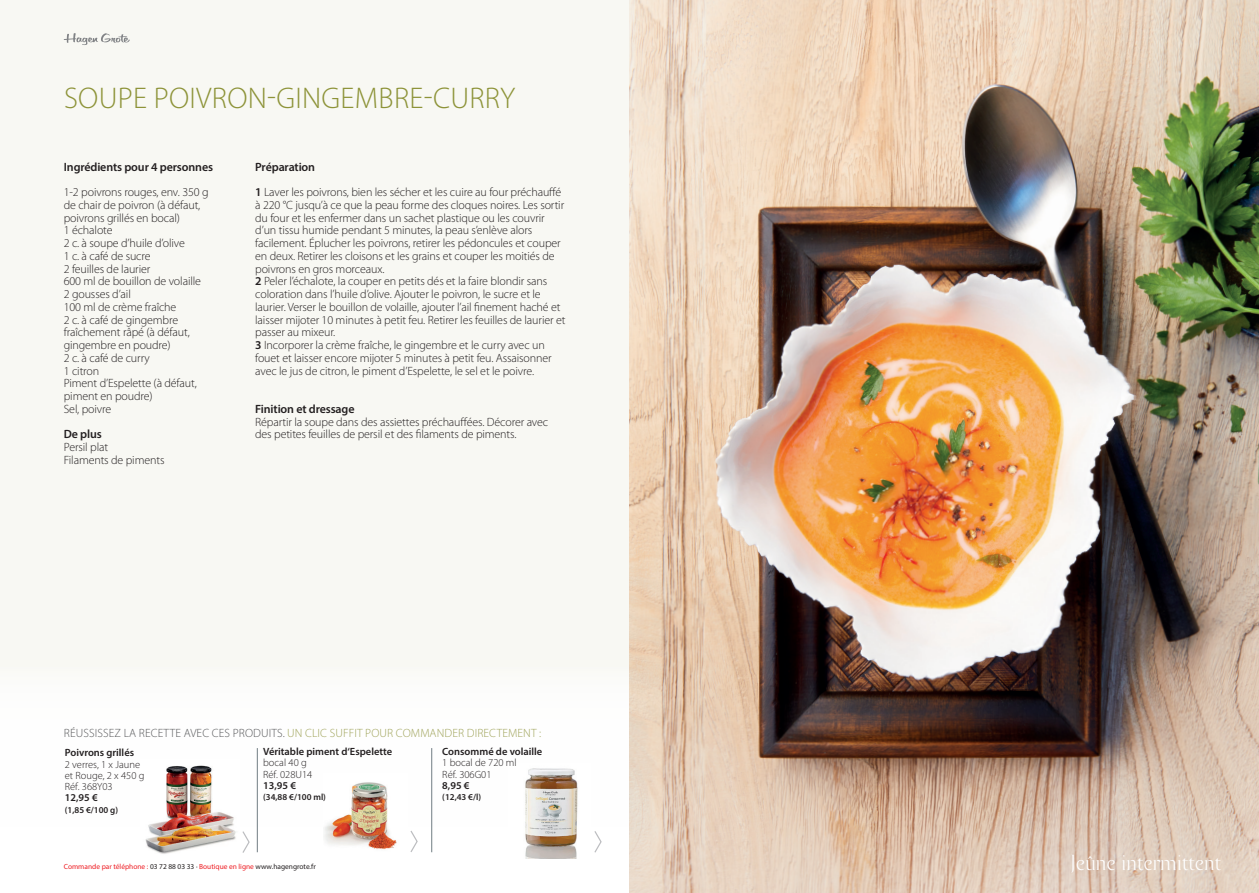
<style>
.page{position:relative;width:1259px;height:893px;background:#fff}
.page>*{position:absolute;margin:0;border:0;box-sizing:border-box;transform-origin:0 0}
.t1{font:300 30px "Myriad Pro";letter-spacing:.01em;color:#8d9338}
.t2{font:22.5px "Bodebeck LT Std";letter-spacing:-.01em;color:#fff}
.t3{font:300 12px/12.8px "Myriad Pro";letter-spacing:-.01em;color:#231f20}
.t4{font:300 12px "Myriad Pro";letter-spacing:.01em;color:#9fa359}
.t5{font:600 12px "Myriad Pro";letter-spacing:-.01em;color:#231f20}
.t6{font:300 10.5px/11.2px "Myriad Pro";color:#231f20}
.t7{font:600 10.5px "Myriad Pro";color:#231f20}
.t8{font:600 9px "Myriad Pro";color:#231f20}
.t9{font:7.35px "Myriad Pro";color:#ee1d23}
.s1{font-weight:600}
.s2{color:#57585a}
.s3{color:#231f20}
</style>
<div class="page">
<div style="left:0;top:0;width:887px;height:893px;background:#f8f8f3"></div>
<div style="left:0;top:663px;width:1259px;height:230px;background:#fff"></div>
<hr style="left:257px;top:748px;width:1px;height:104px;background:#717d83">
<hr style="left:431px;top:748px;width:1px;height:104px;background:#717d83">
<svg style="left:594px;top:831px;width:8px;height:22px"></svg>
<svg style="left:410px;top:831px;width:8px;height:21px"></svg>
<svg style="left:242px;top:831px;width:8px;height:22px"></svg>
<img style="left:629px;top:0;width:630px;height:893px">
<img style="left:324px;top:782px;width:73px;height:67px">
<img style="left:145px;top:765px;width:91px;height:89px">
<img style="left:525px;top:768px;width:53px;height:90px">
<svg style="left:64px;top:33px;width:66px;height:12px"></svg>
<h1 class="t1" style="left:64px;top:80px;width:453px">SOUPE POIVRON-GINGEMBRE-CURRY</h1>
<p class="t5" style="left:64px;top:159px;width:151px">Ingrédients pour 4 personnes</p>
<p class="t3" style="left:64px;top:186px;width:146px">1-2 poivrons rouges, env. 350 g de chair de poivron (à défaut, poivrons grillés en bocal)<br>1 échalote<br>2 c. à soupe d’huile d’olive<br>1 c. à café de sucre<br>2 feuilles de laurier<br>600 ml de bouillon de volaille<br>2 gousses d’ail<br>100 ml de crème fraîche<br>2 c. à café de gingembre fraîchement râpé (à défaut, gingembre en poudre)<br>2 c. à café de curry<br>1 citron<br>Piment d’Espelette (à défaut, piment en poudre)<br>Sel, poivre</p>
<p class="t5" style="left:64px;top:427px;width:40px">De plus</p>
<p class="t3" style="left:64px;top:440px;width:102px">Persil plat<br>Filaments de piments</p>
<p class="t3" style="left:255px;top:154px;width:307px;line-height:25.5px"><span class="s1">Préparation<br>1</span> Laver les poivrons, bien les sécher et les cuire au four préchauffé</p>
<p class="t3" style="left:255px;top:198px;width:312px">à 220 °C jusqu’à ce que la peau forme des cloques noires. Les sortir du four et les enfermer dans un sachet plastique ou les couvrir d’un tissu humide pendant 5 minutes, la peau s’enlève alors facilement. Éplucher les poivrons, retirer les pédoncules et couper en deux. Retirer les cloisons et les grains et couper les moitiés de poivrons en gros morceaux.<br><span class="s1">2</span> Peler l’échalote, la couper en petits dés et la faire blondir sans coloration dans l’huile d’olive. Ajouter le poivron, le sucre et le laurier. Verser le bouillon de volaille, ajouter l’ail finement haché et laisser mijoter 10 minutes à petit feu. Retirer les feuilles de laurier et passer au mixeur.<br><span class="s1">3</span> Incorporer la crème fraîche, le gingembre et le curry avec un fouet et laisser encore mijoter 5 minutes à petit feu. Assaisonner avec le jus de citron, le piment d’Espelette, le sel et le poivre.</p>
<p class="t5" style="left:255px;top:401px;width:101px">Finition et dressage</p>
<p class="t3" style="left:255px;top:415px;width:294px">Répartir la soupe dans des assiettes préchauffées. Décorer avec des petites feuilles de persil et des filaments de piments.</p>
<p class="t4" style="left:64px;top:726px;width:479px"><span class="s2">RÉUSSISSEZ LA RECETTE AVEC CES PRODUITS.</span> UN CLIC SUFFIT POUR COMMANDER DIRECTEMENT :</p>
<p class="t7" style="left:65px;top:746px;width:71px">Poivrons grillés</p>
<p class="t6" style="left:65px;top:758px;width:81px">2 verres, 1 x Jaune et Rouge, 2 x 450 g<br>Réf. 368Y03</p>
<p class="t7" style="left:65px;top:791px;width:34px">12,95 €</p>
<p class="t8" style="left:65px;top:804px;width:55px">(1,85 €/100 g)</p>
<p class="t7" style="left:263px;top:745px;width:130px">Véritable piment d‘Espelette</p>
<p class="t6" style="left:263px;top:757px;width:51px">bocal 40 g<br>Réf. 028U14</p>
<p class="t7" style="left:263px;top:779px;width:34px">13,95 €</p>
<p class="t8" style="left:263px;top:791px;width:64px">(34,88 €/100 ml)</p>
<p class="t7" style="left:442px;top:745px;width:101px">Consommé de volaille</p>
<p class="t6" style="left:442px;top:757px;width:76px">1 bocal de 720 ml<br>Réf. 306G01</p>
<p class="t7" style="left:442px;top:779px;width:29px">8,95 €</p>
<p class="t8" style="left:442px;top:791px;width:40px">(12,43 €/l)</p>
<p class="t9" style="left:64px;top:862px;width:253px">Commande par téléphone : <span class="s3">03 72 88 03 33 ·</span> Boutique en ligne <span class="s3">www.hagengrote.fr</span></p>
<h2 class="t2" style="left:1070px;top:851px;width:153px">Jeûne intermittent</h2>
</div>
